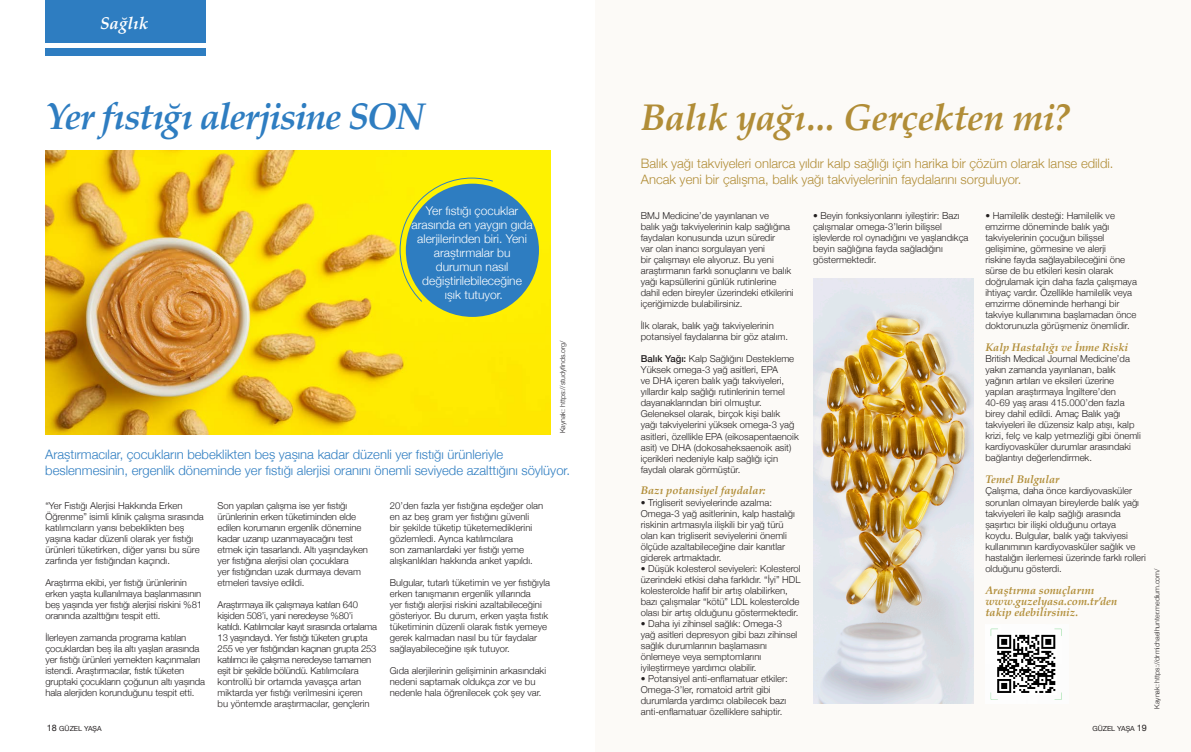
<style>
.page{position:relative;width:1191px;height:752px;background:#fff}
.page>*{position:absolute;margin:0;border:0;box-sizing:border-box;transform-origin:0 0}
.t1{font:italic 700 37px "Palatino Linotype";letter-spacing:-.02em;color:#b18d37}
.t2{font:italic 700 37px "Palatino Linotype";letter-spacing:-.035em;color:#2e7dc1}
.t3{font:italic 700 17px "Palatino Linotype";color:#fff}
.KUTU{font:300 13px/16px "Helvetica Neue";color:#2e7dc1}
.KUTU-2{font:300 13px/16px "Helvetica Neue";color:#b18d37}
.KUTU-3{font:300 12px/14px "Helvetica Neue";color:#fff;text-align:center}
.KUTU-4{font:italic 700 11px/11px "Palatino Linotype";color:#b18d37}
.KUTU-5{font:300 9.5px/11px "Helvetica Neue";color:#231f20}
.KUTU-6{font:300 9.5px/11px "Helvetica Neue";letter-spacing:-.025em;color:#231f20}
.KUTU-7{font:300 7px "Helvetica Neue";color:#231f20}
.t4{font:7px "Helvetica Neue";color:#231f20}
.s1{font-weight:500}
.s2{font-size:9px}
</style>
<div class="page">
<div style="left:595px;top:0;width:596px;height:751px;background:#fcfaf7"></div>
<div style="left:45px;top:48px;width:161px;height:8px;background:#2e7dc1"></div>
<div style="left:45px;top:0;width:161px;height:43px;background:#2e7dc1"></div>
<img style="left:45px;top:150px;width:505px;height:284px">
<img style="left:813px;top:278px;width:160px;height:425px">
<svg style="left:399px;top:177px;width:94px;height:125px;background:#eee80e"></svg>
<div style="left:406px;top:183px;width:133px;height:134px;background:#2e7dc1;border-radius:50%"></div>
<img style="left:990px;top:628px;width:72px;height:72px">
<p class="t3" style="left:100px;top:11px;width:50px">Sağlık</p>
<p class="t2" style="left:45px;top:90px;width:380px">Yer fıstığı alerjisine SON</p>
<p class="KUTU-3" style="left:411px;top:203px;width:123px">Yer fıstığı çocuklar arasında en yaygın gıda alerjilerinden biri. Yeni araştırmalar bu durumun nasıl değiştirilebileceğine<br>ışık tutuyor.</p>
<p class="KUTU-7" style="left:557px;top:433px;width:95px;rotate:-90deg">Kaynak: https://studyfinds.org/</p>
<p class="KUTU" style="left:45px;top:445px;width:526px">Araştırmacılar, çocukların bebeklikten beş yaşına kadar düzenli yer fıstığı ürünleriyle beslenmesinin, ergenlik döneminde yer fıstığı alerjisi oranını önemli seviyede azalttığını söylüyor.</p>
<p class="KUTU-5" style="left:45px;top:499px;width:160px">“Yer Fıstığı Alerjisi Hakkında Erken Öğrenme” isimli klinik çalışma sırasında katılımcıların yarısı bebeklikten beş yaşına kadar düzenli olarak yer fıstığı ürünleri tüketirken, diğer yarısı bu süre zarfında yer fıstığından kaçındı.</p>
<p class="KUTU-5" style="left:45px;top:576px;width:158px">Araştırma ekibi, yer fıstığı ürünlerinin erken yaşta kullanılmaya başlanmasının beş yaşında yer fıstığı alerjisi riskini %81 oranında azalttığını tespit etti.</p>
<p class="KUTU-5" style="left:45px;top:631px;width:161px">İlerleyen zamanda programa katılan çocuklardan beş ila altı yaşları arasında yer fıstığı ürünleri yemekten kaçınmaları istendi. Araştırmacılar, fıstık tüketen gruptaki çocukların çoğunun altı yaşında hala alerjiden korunduğunu tespit etti.</p>
<p class="KUTU-5" style="left:218px;top:499px;width:152px">Son yapılan çalışma ise yer fıstığı ürünlerinin erken tüketiminden elde edilen korumanın ergenlik dönemine kadar uzanıp uzanmayacağını test etmek için tasarlandı. Altı yaşındayken yer fıstığına alerjisi olan çocuklara<br>yer fıstığından uzak durmaya devam etmeleri tavsiye edildi.</p>
<p class="KUTU-6" style="left:218px;top:598px;width:161px">Araştırmaya ilk çalışmaya katılan 640 kişiden 508’i, yani neredeyse %80’i katıldı. Katılımcılar kayıt sırasında ortalama 13 yaşındaydı. Yer fıstığı tüketen grupta 255 ve yer fıstığından kaçınan grupta 253 katılımcı ile çalışma neredeyse tamamen eşit bir şekilde bölündü. Katılımcılara kontrollü bir ortamda yavaşça artan miktarda yer fıstığı verilmesini içeren<br>bu yöntemde araştırmacılar, gençlerin</p>
<p class="KUTU-5" style="left:390px;top:499px;width:155px">20’den fazla yer fıstığına eşdeğer olan en az beş gram yer fıstığını güvenli<br>bir şekilde tüketip tüketemediklerini gözlemledi. Ayrıca katılımcılara<br>son zamanlardaki yer fıstığı yeme alışkanlıkları hakkında anket yapıldı.</p>
<p class="KUTU-5" style="left:390px;top:576px;width:162px">Bulgular, tutarlı tüketimin ve yer fıstığıyla erken tanışmanın ergenlik yıllarında<br>yer fıstığı alerjisi riskini azaltabileceğini gösteriyor. Bu durum, erken yaşta fıstık tüketiminin düzenli olarak fıstık yemeye gerek kalmadan nasıl bu tür faydalar sağlayabileceğine ışık tutuyor.</p>
<p class="KUTU-5" style="left:390px;top:664px;width:158px">Gıda alerjilerinin gelişiminin arkasındaki nedeni saptamak oldukça zor ve bu nedenle hala öğrenilecek çok şey var.</p>
<p class="t1" style="left:641px;top:91px;width:430px">Balık yağı... Gerçekten mi?</p>
<p class="KUTU-2" style="left:641px;top:154px;width:474px">Balık yağı takviyeleri onlarca yıldır kalp sağlığı için harika bir çözüm olarak lanse edildi.<br>Ancak yeni bir çalışma, balık yağı takviyelerinin faydalarını sorguluyor.</p>
<p class="KUTU-5" style="left:641px;top:209px;width:154px">BMJ Medicine’de yayınlanan ve<br>balık yağı takviyelerinin kalp sağlığına faydaları konusunda uzun süredir<br>var olan inancı sorgulayan yeni<br>bir çalışmayı ele alıyoruz. Bu yeni araştırmanın farklı sonuçlarını ve balık yağı kapsüllerini günlük rutinlerine dahil eden bireyler üzerindeki etkilerini içeriğimizde bulabilirsiniz.</p>
<p class="KUTU-5" style="left:641px;top:319px;width:149px">İlk olarak, balık yağı takviyelerinin potansiyel faydalarına bir göz atalım.</p>
<p class="KUTU-5" style="left:641px;top:352px;width:155px"><span class="s1">Balık Yağı:</span> Kalp Sağlığını Destekleme</p>
<p class="KUTU-5" style="left:641px;top:363px;width:145px">Yüksek omega-3 yağ asitleri, EPA ve DHA içeren balık yağı takviyeleri, yıllardır kalp sağlığı rutinlerinin temel dayanaklarından biri olmuştur.</p>
<p class="KUTU-5" style="left:641px;top:407px;width:159px">Geleneksel olarak, birçok kişi balık yağı takviyelerini yüksek omega-3 yağ asitleri, özellikle EPA (eikosapentaenoik asit) ve DHA (dokosaheksaenoik asit) içerikleri nedeniyle kalp sağlığı için faydalı olarak görmüştür.</p>
<p class="KUTU-4" style="left:641px;top:484px;width:126px">Bazı potansiyel faydalar:</p>
<p class="KUTU-5" style="left:641px;top:495px;width:155px">• Trigliserit seviyelerinde azalma:<br>Omega-3 yağ asitlerinin, kalp hastalığı riskinin artmasıyla ilişkili bir yağ türü olan kan trigliserit seviyelerini önemli ölçüde azaltabileceğine dair kanıtlar giderek artmaktadır.</p>
<p class="KUTU-5" style="left:641px;top:561px;width:161px">• Düşük kolesterol seviyeleri: Kolesterol üzerindeki etkisi daha farklıdır. “İyi” HDL kolesterolde hafif bir artış olabilirken, bazı çalışmalar “kötü” LDL kolesterolde olası bir artış olduğunu göstermektedir.</p>
<p class="KUTU-5" style="left:641px;top:616px;width:158px">• Daha iyi zihinsel sağlık: Omega-3 yağ asitleri depresyon gibi bazı zihinsel sağlık durumlarının başlamasını önlemeye veya semptomlarını iyileştirmeye yardımcı olabilir.</p>
<p class="KUTU-5" style="left:641px;top:671px;width:148px">• Potansiyel anti-enflamatuar etkiler:<br>Omega-3’ler, romatoid artrit gibi durumlarda yardımcı olabilecek bazı anti-enflamatuar özelliklere sahiptir.</p>
<p class="KUTU-5" style="left:813px;top:209px;width:157px">• Beyin fonksiyonlarını iyileştirir: Bazı çalışmalar omega-3’lerin bilişsel işlevlerde rol oynadığını ve yaşlandıkça beyin sağlığına fayda sağladığını göstermektedir.</p>
<p class="KUTU-5" style="left:985px;top:209px;width:153px">• Hamilelik desteği: Hamilelik ve emzirme döneminde balık yağı takviyelerinin çocuğun bilişsel gelişimine, görmesine ve alerji<br>riskine fayda sağlayabileceğini öne sürse de bu etkileri kesin olarak doğrulamak için daha fazla çalışmaya ihtiyaç vardır. Özellikle hamilelik veya emzirme döneminde herhangi bir takviye kullanımına başlamadan önce doktorunuzla görüşmeniz önemlidir.</p>
<p class="KUTU-4" style="left:985px;top:341px;width:144px">Kalp Hastalığı ve İnme Riski</p>
<p class="KUTU-5" style="left:985px;top:352px;width:157px">British Medical Journal Medicine’da yakın zamanda yayınlanan, balık yağının artıları ve eksileri üzerine yapılan araştırmaya İngiltere’den 40-69 yaş arası 415.000’den fazla birey dahil edildi. Amaç Balık yağı takviyeleri ile düzensiz kalp atışı, kalp krizi, felç ve kalp yetmezliği gibi önemli kardiyovasküler durumlar arasındaki bağlantıyı değerlendirmek.</p>
<p class="KUTU-4" style="left:985px;top:473px;width:76px">Temel Bulgular</p>
<p class="KUTU-5" style="left:985px;top:484px;width:162px">Çalışma, daha önce kardiyovasküler sorunları olmayan bireylerde balık yağı takviyeleri ile kalp sağlığı arasında şaşırtıcı bir ilişki olduğunu ortaya koydu. Bulgular, balık yağı takviyesi kullanımının kardiyovasküler sağlık ve hastalığın ilerlemesi üzerinde farklı rolleri olduğunu gösterdi.</p>
<p class="KUTU-4" style="left:985px;top:583px;width:133px">Araştırma sonuçlarını www.guzelyasa.com.tr’den takip edebilirsiniz.</p>
<p class="KUTU-7" style="left:1151px;top:708px;width:142px;rotate:-90deg">Kaynak: https://drmichaelhunter.medium.com/</p>
<p class="t4" style="left:47px;top:723px;width:56px"><span class="s2">18</span> GÜZEL YAŞA</p>
<p class="t4" style="left:1092px;top:723px;width:56px">GÜZEL YAŞA <span class="s2">19</span></p>
</div>
